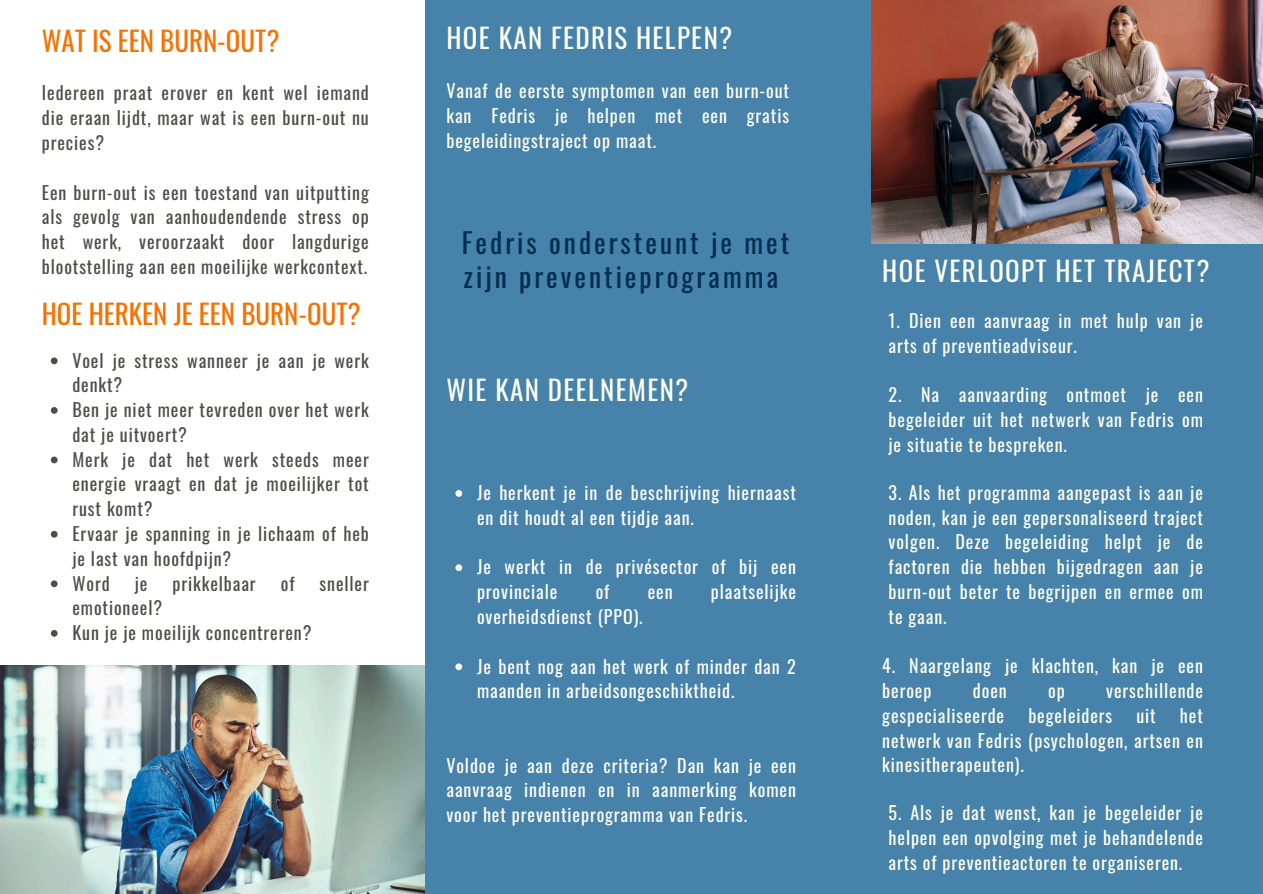
<style>
.page{position:relative;width:1263px;height:894px;background:#fff}
.page>*{position:absolute;margin:0;border:0;box-sizing:border-box;transform-origin:0 0}
.t1{font:27.45px/33.8px "Oswald";letter-spacing:.11em;color:#012e50}
.t2{font:27px "Oswald";letter-spacing:.05em;color:#fffff2}
.t3{font:27px "Oswald";color:#f67100}
.t4{font:18px/24.8px "Oswald";letter-spacing:.05em;color:#fffff2;text-align:justify}
.t5{font:18px/24.8px "Oswald";letter-spacing:.05em;color:#4d4d49;text-align:justify}
.t6{font:18px/24.8px "Oswald";letter-spacing:.05em;color:#fff}
</style>
<div class="page">
<div style="left:0;top:0;width:1263px;height:893px;background:#4682a9"></div>
<div style="left:0;top:0;width:424px;height:893px;background:#fff"></div>
<img style="left:0;top:665px;width:425px;height:228px">
<img style="left:871px;top:0;width:392px;height:244px">
<svg style="left:51px;top:357px;width:7px;height:7px"></svg>
<svg style="left:51px;top:407px;width:7px;height:6px"></svg>
<svg style="left:51px;top:456px;width:7px;height:7px"></svg>
<svg style="left:51px;top:530px;width:7px;height:7px"></svg>
<svg style="left:51px;top:580px;width:7px;height:7px"></svg>
<svg style="left:51px;top:630px;width:7px;height:6px"></svg>
<svg style="left:455px;top:490px;width:7px;height:6px"></svg>
<svg style="left:455px;top:564px;width:7px;height:7px"></svg>
<svg style="left:455px;top:663px;width:7px;height:7px"></svg>
<p class="t3" style="left:42px;top:20px;width:239px">WAT IS EEN BURN-OUT?</p>
<h1 class="t5" style="left:42px;top:80px;width:328px">Iedereen praat erover en kent wel iemand die eraan lijdt, maar wat is een burn-out nu precies?</h1>
<p class="t5" style="left:42px;top:179px;width:328px">Een burn-out is een toestand van uitputting als gevolg van aanhoudendende stress op het werk, veroorzaakt door langdurige blootstelling aan een moeilijke werkcontext.</p>
<h1 class="t3" style="left:42px;top:292px;width:320px">HOE HERKEN JE EEN BURN-OUT?</h1>
<p class="t5" style="left:72px;top:347px;width:298px">Voel je stress wanneer je aan je werk denkt?</p>
<p class="t5" style="left:72px;top:396px;width:298px">Ben je niet meer tevreden over het werk dat je uitvoert?</p>
<p class="t5" style="left:72px;top:446px;width:298px">Merk je dat het werk steeds meer energie vraagt en dat je moeilijker tot rust komt?</p>
<p class="t5" style="left:72px;top:520px;width:298px">Ervaar je spanning in je lichaam of heb je last van hoofdpijn?</p>
<p class="t5" style="left:72px;top:570px;width:39px">Word</p>
<p class="t5" style="left:135px;top:570px;width:14px">je</p>
<p class="t5" style="left:172px;top:570px;width:85px">prikkelbaar</p>
<p class="t5" style="left:281px;top:570px;width:15px">of</p>
<p class="t5" style="left:320px;top:570px;width:51px">sneller</p>
<p class="t5" style="left:72px;top:594px;width:91px">emotioneel?</p>
<p class="t5" style="left:72px;top:619px;width:241px">Kun je je moeilijk concentreren?</p>
<p class="t2" style="left:446px;top:17px;width:287px">HOE KAN FEDRIS HELPEN?</p>
<h2 class="t4" style="left:446px;top:77px;width:344px">Vanaf de eerste symptomen van een burn-out kan Fedris je helpen met een gratis begeleidingstraject op maat.</h2>
<h1 class="t1" style="left:462px;top:225px;width:329px">Fedris ondersteunt je met zijn preventieprogramma</h1>
<h1 class="t2" style="left:446px;top:369px;width:243px">WIE KAN DEELNEMEN?</h1>
<p class="t6" style="left:477px;top:479px;width:320px">Je herkent je in de beschrijving hiernaast en dit houdt al een tijdje aan.</p>
<p class="t6" style="left:477px;top:554px;width:320px">Je werkt in de privésector of bij een provinciale</p>
<p class="t6" style="left:596px;top:578px;width:15px">of</p>
<p class="t6" style="left:648px;top:578px;width:26px">een</p>
<p class="t6" style="left:711px;top:578px;width:86px">plaatselijke</p>
<p class="t6" style="left:477px;top:603px;width:167px">overheidsdienst (PPO).</p>
<p class="t6" style="left:477px;top:653px;width:320px">Je bent nog aan het werk of minder dan 2 maanden in arbeidsongeschiktheid.</p>
<p class="t6" style="left:446px;top:752px;width:351px;text-align:justify">Voldoe je aan deze criteria? Dan kan je een aanvraag indienen en in aanmerking komen voor het preventieprogramma van Fedris.</p>
<p class="t2" style="left:882px;top:249px;width:329px">HOE VERLOOPT HET TRAJECT?</p>
<h1 class="t4" style="left:889px;top:307px;width:316px">1. Dien een aanvraag in met hulp van je arts of preventieadviseur.</h1>
<p class="t4" style="left:889px;top:381px;width:316px">2. Na aanvaarding ontmoet je een begeleider uit het netwerk van Fedris om je situatie te bespreken.</p>
<p class="t4" style="left:889px;top:479px;width:316px">3. Als het programma aangepast is aan je noden, kan je een gepersonaliseerd traject volgen. Deze begeleiding helpt je de factoren die hebben bijgedragen aan je burn-out beter te begrijpen en ermee om te gaan.</p>
<p class="t4" style="left:882px;top:652px;width:322px">4. Naargelang je klachten, kan je een beroep</p>
<p class="t4" style="left:973px;top:677px;width:35px">doen</p>
<p class="t4" style="left:1048px;top:677px;width:18px">op</p>
<p class="t4" style="left:1106px;top:677px;width:98px">verschillende</p>
<p class="t4" style="left:882px;top:702px;width:123px">gespecialiseerde</p>
<p class="t4" style="left:1028px;top:702px;width:85px">begeleiders</p>
<p class="t4" style="left:1136px;top:702px;width:21px">uit</p>
<p class="t4" style="left:882px;top:702px;width:322px;text-indent:298px">het netwerk van Fedris (psychologen, artsen en kinesitherapeuten).</p>
<p class="t4" style="left:889px;top:799px;width:316px">5. Als je dat wenst, kan je begeleider je helpen een opvolging met je behandelende arts of preventieactoren te organiseren.</p>
</div>
